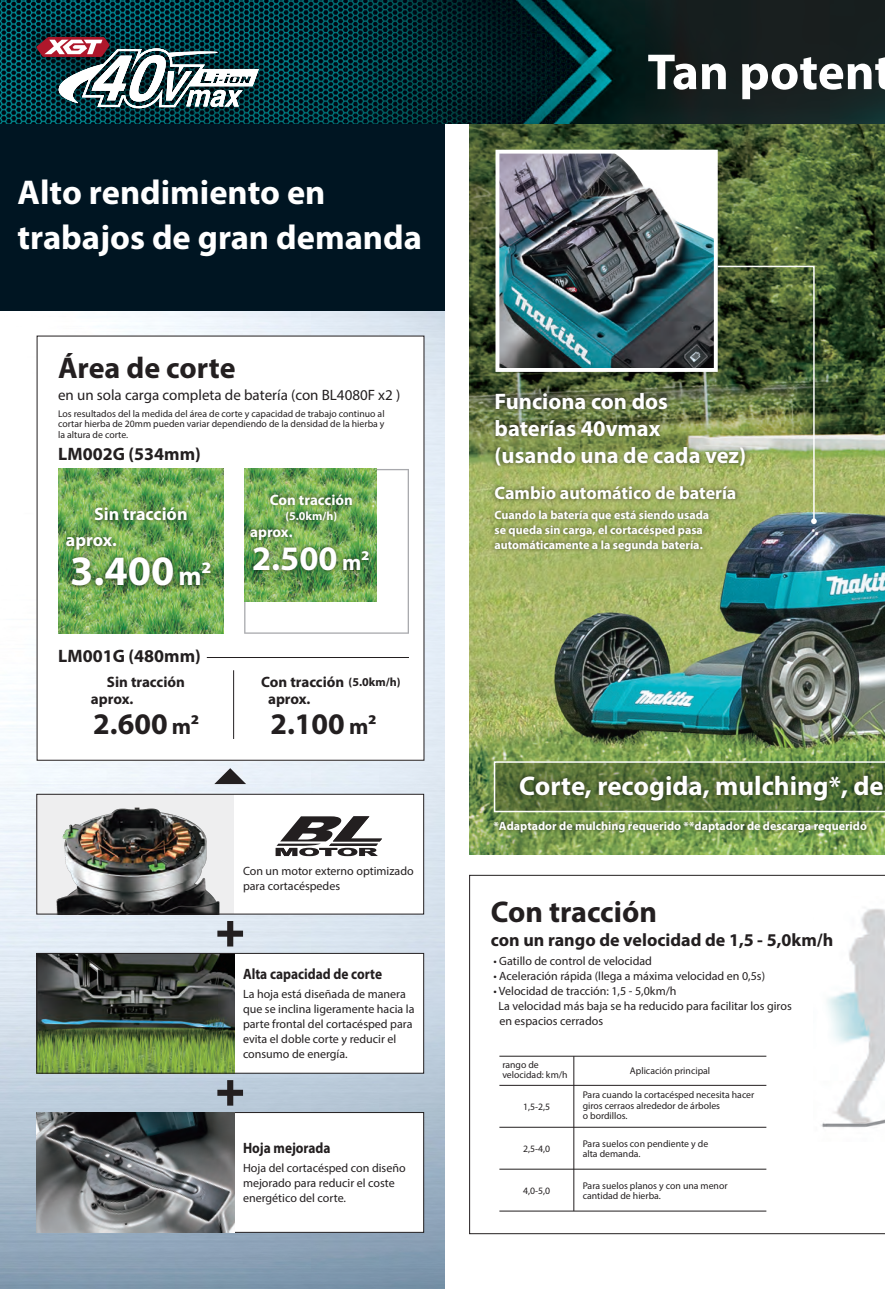
<style>
.page{position:relative;width:885px;height:1289px;background:#fff}
.page>*{position:absolute;margin:0;border:0;box-sizing:border-box;transform-origin:0 0}
.t1{font:700 51px "Myriad Pro";color:#fff}
.t2{font:700 42px "Myriad Pro";color:#fff}
.t3{font:700 34.5px/45px "Myriad Pro";color:#fff}
.t4{font:700 30px "Myriad Pro";color:#231f20}
.t5{font:700 27px "Myriad Pro";color:#fff}
.t6{font:700 22.5px/27px "Myriad Pro";color:#fff}
.t7{font:700 18px "Myriad Pro";color:#231f20}
.t8{font:700 18px "Myriad Pro";color:#fff}
.t9{font:15px "Myriad Pro";color:#231f20}
.t10{font:700 15px "Myriad Pro";color:#231f20}
.t11{font:700 15px "Myriad Pro";color:#231f20;scale:.89 1}
.t12{font:700 15px "Myriad Pro";color:#fff}
.t13{font:12px/15px "Myriad Pro";color:#231f20}
.t14{font:700 12px/15px "Myriad Pro";color:#fff}
.t15{font:9.75px/10.5px "Myriad Pro";color:#231f20}
.s1{font-size:22.5px}
.s2{font-size:27px}
.s3{font-size:12px}
</style>
<div class="page">
<img style="left:469px;top:124px;width:415px;height:730px">
<img style="left:0;top:310px;width:445px;height:978px">
<img style="left:0;top:0;width:884px;height:124px">
<img style="left:11px;top:11px;width:273px;height:113px">
<svg style="left:36px;top:37px;width:223px;height:71px"></svg>
<div style="left:0;top:124px;width:445px;height:186px;background:#001522"></div>
<div style="left:37px;top:336px;width:387px;height:424px;background:#fff"></div>
<svg style="left:469px;top:875px;width:415px;height:358px"></svg>
<img style="left:58px;top:469px;width:165px;height:164px">
<svg style="left:244px;top:469px;width:165px;height:164px"></svg>
<img style="left:244px;top:469px;width:132px;height:132px">
<div style="left:36px;top:1112px;width:388px;height:120px;background:#fff;border:1px solid #231f20"></div>
<img style="left:37px;top:1112px;width:197px;height:120px">
<div style="left:37px;top:794px;width:386px;height:120px;background:#fff"></div>
<img style="left:38px;top:796px;width:194px;height:116px">
<div style="left:36px;top:794px;width:388px;height:120px;border:1px solid #231f20"></div>
<div style="left:37px;top:953px;width:386px;height:120px;background:#fff"></div>
<img style="left:38px;top:955px;width:196px;height:116px">
<div style="left:36px;top:953px;width:388px;height:120px;border:1px solid #231f20"></div>
<img style="left:813px;top:896px;width:71px;height:245px">
<img style="left:495px;top:150px;width:222px;height:222px">
<img style="left:487px;top:813px;width:386px;height:26px">
<svg style="left:217px;top:921px;width:26px;height:25px"></svg>
<svg style="left:217px;top:1080px;width:26px;height:25px"></svg>
<svg style="left:214px;top:768px;width:32px;height:16px"></svg>
<hr style="left:233px;top:670px;width:1px;height:69px;background:#231f20">
<hr style="left:207px;top:657px;width:202px;height:1px;background:#231f20">
<img style="left:488px;top:383px;width:228px;height:92px">
<img style="left:488px;top:477px;width:228px;height:25px">
<img style="left:488px;top:502px;width:236px;height:71px">
<img style="left:716px;top:265px;width:100px;height:259px">
<img style="left:59px;top:498px;width:161px;height:104px">
<img style="left:244px;top:485px;width:134px;height:100px">
<hr style="left:499px;top:1055px;width:267px;height:1px;background:#231f20">
<hr style="left:499px;top:1210px;width:267px;height:1px;background:#231f20">
<hr style="left:499px;top:1168px;width:267px;height:1px;background:#231f20">
<hr style="left:499px;top:1126px;width:267px;height:1px;background:#231f20">
<hr style="left:499px;top:1084px;width:267px;height:1px;background:#231f20">
<svg style="left:276px;top:816px;width:106px;height:40px"></svg>
<hr style="left:573px;top:1056px;width:1px;height:154px;background:#231f20">
<svg style="left:493px;top:761px;width:391px;height:51px;background:#5b7341"></svg>
<h3 class="t3" style="left:18px;top:169px;width:406px">Alto rendimiento en trabajos de gran demanda</h3>
<h3 class="t4" style="left:58px;top:348px;width:179px">Área de corte</h3>
<h1 class="t1" style="left:647px;top:39px;width:247px">Tan potent</h1>
<p class="t9" style="left:58px;top:386px;width:344px">en un sola carga completa de batería (con BL4080F x2 )</p>
<h3 class="t6" style="left:494px;top:387px;width:253px">Funciona con dos baterías 40vmax (usando una de cada vez)</h3>
<h3 class="t8" style="left:494px;top:481px;width:243px">Cambio automático de batería</h3>
<p class="t14" style="left:494px;top:507px;width:216px">Cuando la batería que está siendo usada se queda sin carga, el cortacésped pasa</p>
<p class="t15" style="left:58px;top:408px;width:328px;text-align:justify">Los resultados del la medida del área de corte y capacidad de trabajo continuo al cortar hierba de 20mm pueden variar dependiendo de la densidad de la hierba y la altura de corte.</p>
<h3 class="t7" style="left:58px;top:442px;width:144px">LM002G (534mm)</h3>
<p class="t12" style="left:270px;top:490px;width:84px">Con tracción</p>
<p class="t14" style="left:285px;top:508px;width:53px">(5.0km/h)</p>
<h3 class="t8" style="left:94px;top:502px;width:95px">Sin tracción</h3>
<p class="t12" style="left:250px;top:522px;width:44px">aprox.</p>
<h3 class="t3" style="left:252px;top:535px;width:119px">2.500 <span class="s1">m²</span></h3>
<h3 class="t8" style="left:66px;top:528px;width:52px">aprox.</h3>
<p class="t14" style="left:494px;top:537px;width:210px">automáticamente a la segunda batería.</p>
<h2 class="t2" style="left:70px;top:543px;width:143px">3.400 <span class="s2">m²</span></h2>
<h3 class="t7" style="left:58px;top:643px;width:144px">LM001G (480mm)</h3>
<p class="t10" style="left:91px;top:689px;width:44px">aprox.</p>
<h3 class="t4" style="left:93px;top:703px;width:107px">2.600 <span class="s1">m²</span></h3>
<p class="t10" style="left:107px;top:672px;width:79px">Sin tracción</p>
<p class="t10" style="left:261px;top:672px;width:141px">Con tracción <span class="s3">(5.0km/h)</span></p>
<p class="t10" style="left:268px;top:689px;width:44px">aprox.</p>
<h3 class="t4" style="left:270px;top:703px;width:107px">2.100 <span class="s1">m²</span></h3>
<p class="t13" style="left:243px;top:863px;width:172px">Con un motor externo optimizado para cortacéspedes</p>
<p class="t11" style="left:243px;top:963px;width:158px">Alta capacidad de corte</p>
<p class="t13" style="left:243px;top:985px;width:173px">La hoja está diseñada de manera que se inclina ligeramente hacia la parte frontal del cortacésped para evita el doble corte y reducir el consumo de energía.</p>
<p class="t11" style="left:243px;top:1138px;width:100px">Hoja mejorada</p>
<p class="t13" style="left:243px;top:1160px;width:164px">Hoja del cortacésped con diseño mejorado para reducir el coste energético del corte.</p>
<h3 class="t5" style="left:519px;top:768px;width:366px">Corte, recogida, mulching*, de</h3>
<p class="t14" style="left:493px;top:818px;width:375px">*Adaptador de mulching requerido **daptador de descarga requerido</p>
<h3 class="t4" style="left:491px;top:892px;width:167px">Con tracción</h3>
<h3 class="t7" style="left:491px;top:928px;width:344px">con un rango de velocidad de 1,5 - 5,0km/h</h3>
<p class="t13" style="left:493px;top:953px;width:160px">• Gatillo de control de velocidad</p>
<p class="t13" style="left:493px;top:968px;width:273px">• Aceleración rápida (llega a máxima velocidad en 0,5s)</p>
<p class="t13" style="left:498px;top:983px;width:295px;text-indent:-5px">• Velocidad de tracción: 1,5 - 5,0km/h<br>La velocidad más baja se ha reducido para facilitar los giros en espacios cerrados</p>
<p class="t15" style="left:502px;top:1058px;width:67px">rango de velocidad: km/h</p>
<p class="t15" style="left:523px;top:1101px;width:29px">1,5-2,5</p>
<p class="t15" style="left:523px;top:1143px;width:29px">2,5-4,0</p>
<p class="t15" style="left:523px;top:1185px;width:29px">4,0-5,0</p>
<p class="t15" style="left:629px;top:1065px;width:82px">Aplicación principal</p>
<p class="t15" style="left:582px;top:1089px;width:173px">Para cuando la cortacésped necesita hacer giros cerraos alrededor de árboles<br>o bordillos.</p>
<p class="t15" style="left:582px;top:1138px;width:127px">Para suelos con pendiente y de alta demanda.</p>
<p class="t15" style="left:582px;top:1180px;width:146px">Para suelos planos y con una menor cantidad de hierba.</p>
</div>
